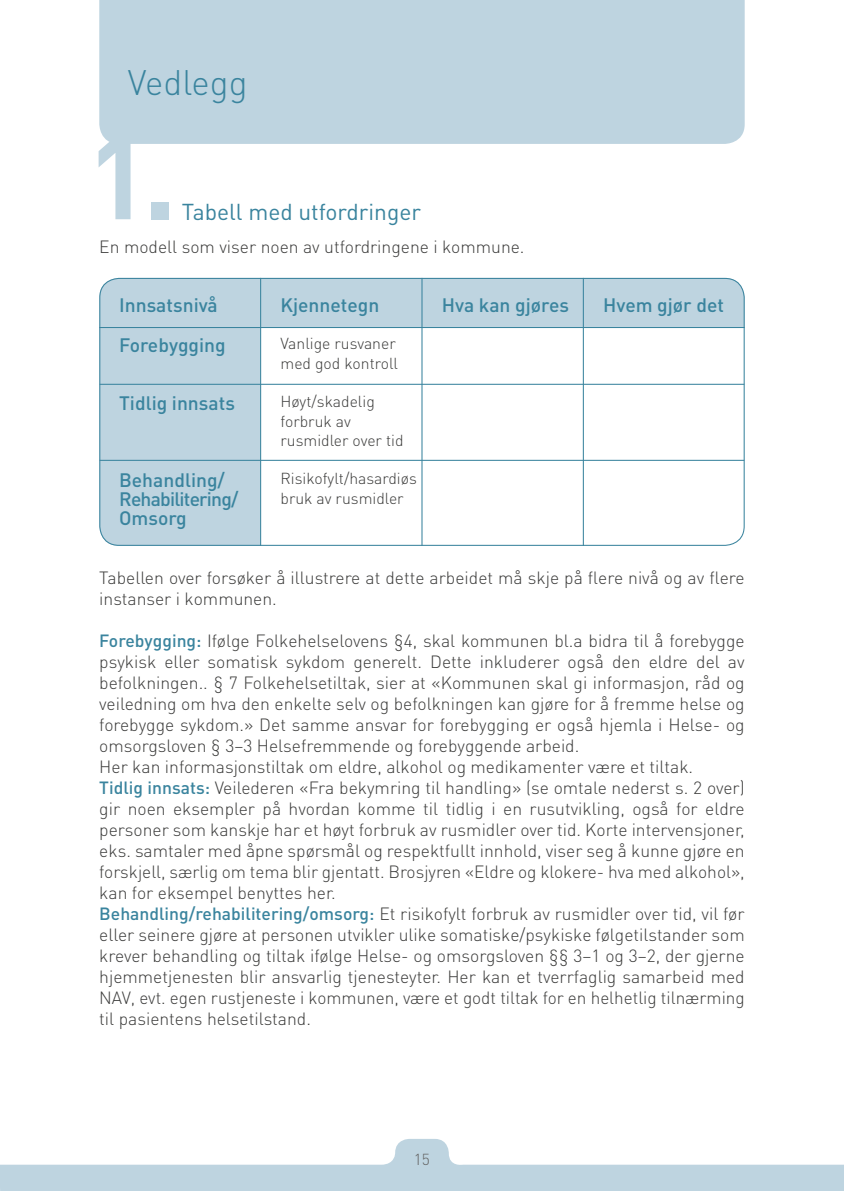
<style>
.page{position:relative;width:844px;height:1191px;background:#fff}
.page>*{position:absolute;margin:0;border:0;box-sizing:border-box;transform-origin:0 0}
.t1{font:700 116.02px "DIN Pro";color:#bed4e0}
.t2{font:300 35px "DIN Pro";color:#3a849e}
.t3{font:22.75px "DIN Pro";color:#3a849e}
.t4{font:500 19.25px "DIN Pro";color:#3a849e}
.t5{font:500 19.25px/19.2px "DIN Pro";letter-spacing:-.03em;color:#3a849e}
.t6{font:300 17.5px/21px "DIN Pro";color:#3a3a39}
.t7{font:300 15.75px/19.2px "DIN Pro";color:#3a3a39}
.t8{font:300 15.75px "DIN Pro";color:#626261}
.s1{font-weight:500;color:#3a849e}
</style>
<div class="page">
<svg style="left:0;top:1139px;width:843px;height:52px;fill:#bed4e0"></svg>
<div style="left:99px;top:0;width:645px;height:144px;background:#bed4e0"></div>
<svg style="left:99px;top:278px;width:645px;height:268px"></svg>
<hr style="left:99px;top:327px;width:645px;height:1px;background:#3a849e">
<hr style="left:100px;top:384px;width:644px;height:1px;background:#3a849e">
<hr style="left:100px;top:460px;width:644px;height:1px;background:#3a849e">
<hr style="left:260px;top:278px;width:1px;height:268px;background:#3a849e">
<hr style="left:421px;top:278px;width:1px;height:268px;background:#3a849e">
<hr style="left:582px;top:278px;width:1px;height:268px;background:#3a849e">
<h2 class="t2" style="left:128px;top:59px;width:121px">Vedlegg</h2>
<h1 class="t1" style="left:87px;top:98px;width:92px">1.</h1>
<h3 class="t3" style="left:182px;top:196px;width:240px">Tabell med utfordringer</h3>
<p class="t6" style="left:99px;top:235px;width:426px">En modell som viser noen av utfordringene i kommune.</p>
<p class="t4" style="left:119px;top:292px;width:100px">Innsatsnivå</p>
<p class="t4" style="left:280px;top:292px;width:100px">Kjennetegn</p>
<p class="t4" style="left:441px;top:292px;width:129px">Hva kan gjøres</p>
<p class="t4" style="left:603px;top:292px;width:122px">Hvem gjør det</p>
<p class="t4" style="left:119px;top:332px;width:108px">Forebygging</p>
<p class="t4" style="left:119px;top:390px;width:117px">Tidlig innsats</p>
<p class="t7" style="left:280px;top:333px;width:119px">Vanlige rusvaner med god kontroll</p>
<p class="t7" style="left:280px;top:391px;width:124px">Høyt/skadelig forbruk av rusmidler over tid</p>
<p class="t7" style="left:280px;top:468px;width:138px">Risikofylt/hasardiøs bruk av rusmidler</p>
<p class="t5" style="left:119px;top:469px;width:121px">Behandling/<br>Rehabilitering/<br>Omsorg</p>
<p class="t6" style="left:99px;top:566px;width:646px">Tabellen over forsøker å illustrere at dette arbeidet må skje på flere nivå og av flere instanser i kommunen.</p>
<p class="t6" style="left:99px;top:629px;width:646px"><span class="s1">Forebygging:</span> Ifølge Folkehelselovens §4, skal kommunen bl.a bidra til å forebygge psykisk eller somatisk sykdom generelt. Dette inkluderer også den eldre del av befolkningen.. § 7 Folkehelsetiltak, sier at «Kommunen skal gi informasjon, råd og veiledning om hva den enkelte selv og befolkningen kan gjøre for å fremme helse og forebygge sykdom.» Det samme ansvar for forebygging er også hjemla i Helse- og omsorgsloven § 3–3 Helsefremmende og forebyggende arbeid.<br>Her kan informasjonstiltak om eldre, alkohol og medikamenter være et tiltak.<br><span class="s1">Tidlig innsats:</span> Veilederen «Fra bekymring til handling» (se omtale nederst s. 2 over) gir noen eksempler på hvordan komme til tidlig i en rusutvikling, også for eldre personer som kanskje har et høyt forbruk av rusmidler over tid. Korte intervensjoner, eks. samtaler med åpne spørsmål og respektfullt innhold, viser seg å kunne gjøre en forskjell, særlig om tema blir gjentatt. Brosjyren «Eldre og klokere- hva med alkohol», kan for eksempel benyttes her.<br><span class="s1">Behandling/rehabilitering/omsorg:</span> Et risikofylt forbruk av rusmidler over tid, vil før eller seinere gjøre at personen utvikler ulike somatiske/psykiske følgetilstander som krever behandling og tiltak ifølge Helse- og omsorgsloven §§ 3–1 og 3–2, der gjerne hjemmetjenesten blir ansvarlig tjenesteyter. Her kan et tverrfaglig samarbeid med NAV, evt. egen rustjeneste i kommunen, være et godt tiltak for en helhetlig tilnærming til pasientens helsetilstand.</p>
<p class="t8" style="left:414px;top:1148px;width:18px">15</p>
</div>
